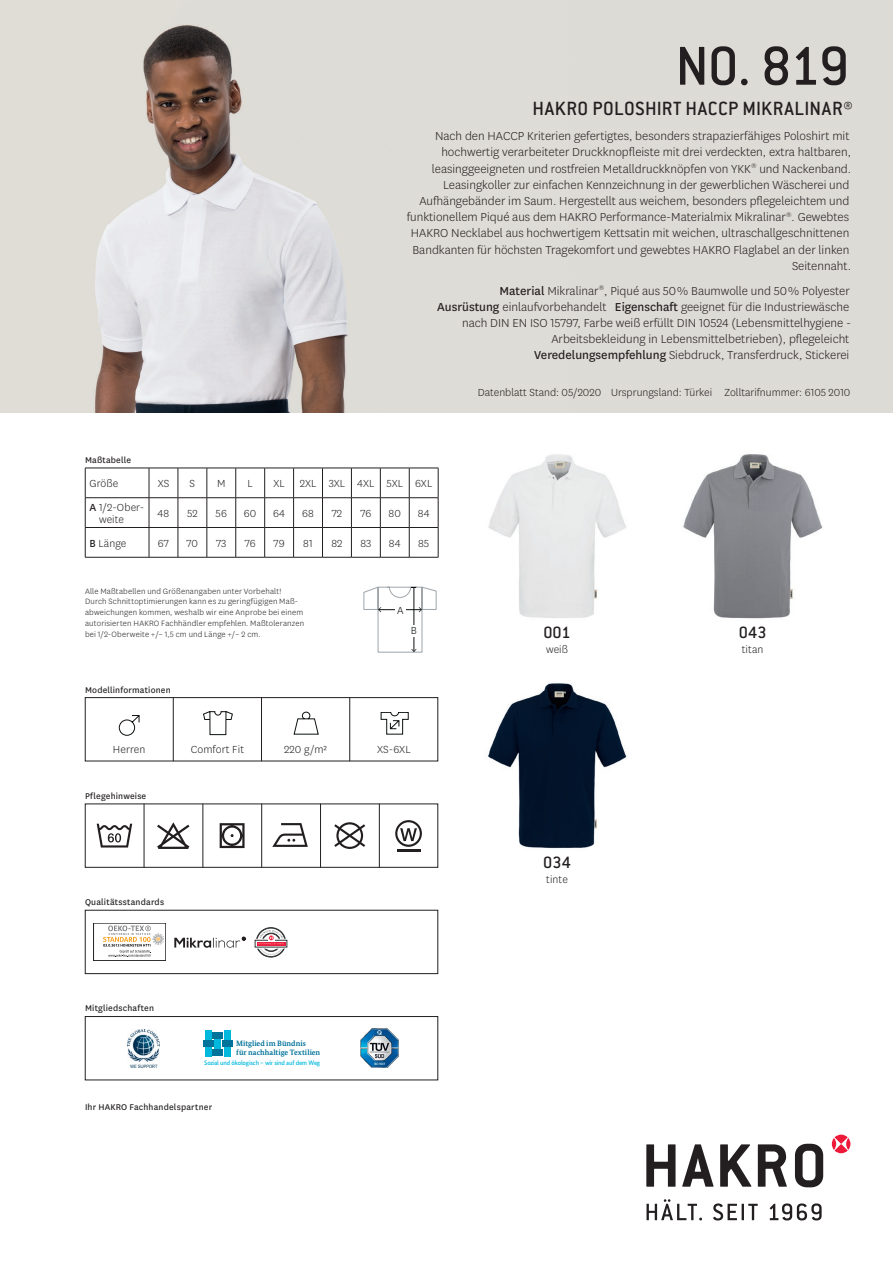
<style>
.page{position:relative;width:893px;height:1263px;background:#fff}
.page>*{position:absolute;margin:0;border:0;box-sizing:border-box;transform-origin:0 0}
.t1{font:500 60px "Conduit ITC Pro";color:#231f20}
.t2{font:500 21px "Conduit ITC Pro";letter-spacing:.025em;color:#231f20}
.t3{font:500 18px "Conduit ITC Pro";color:#231f20}
.t4{font:300 13.5px/16.2px "National";color:#231f20;text-align:right}
.t5{font:300 12px/12px "National";letter-spacing:.005em;color:#231f20}
.t6{font:300 12px "National";color:#0d1111}
.t7{font:9.75px "National";letter-spacing:.02em;color:#231f20}
.t8{font:300 9px/10.8px "National";letter-spacing:.02em;color:#231f20}
.t9{font:700 7.8px/8.7px "Bundes Serif";color:#00739a}
.t10{font:500 6.45px "Bundes Sans";letter-spacing:-.02em;color:#00b8de}
.s1{font-weight:400}
</style>
<div class="page">
<svg style="left:646px;top:1199px;width:56px;height:21px"></svg>
<svg style="left:713px;top:1203px;width:45px;height:17px"></svg>
<svg style="left:770px;top:1203px;width:52px;height:17px"></svg>
<svg style="left:646px;top:1144px;width:29px;height:43px"></svg>
<svg style="left:682px;top:1144px;width:31px;height:43px"></svg>
<svg style="left:720px;top:1144px;width:31px;height:43px"></svg>
<svg style="left:758px;top:1144px;width:29px;height:43px"></svg>
<svg style="left:795px;top:1144px;width:28px;height:43px"></svg>
<svg style="left:834px;top:1134px;width:14px;height:19px"></svg>
<svg style="left:846px;top:1138px;width:4px;height:12px"></svg>
<svg style="left:832px;top:1138px;width:4px;height:12px"></svg>
<div style="left:205px;top:1030px;width:6px;height:9px;background:#00b8de"></div>
<div style="left:224px;top:1030px;width:7px;height:9px;background:#00b8de"></div>
<div style="left:214px;top:1039px;width:7px;height:9px;background:#00b8de"></div>
<div style="left:203px;top:1040px;width:10px;height:7px;background:#00739a"></div>
<div style="left:222px;top:1040px;width:10px;height:7px;background:#00739a"></div>
<div style="left:212px;top:1032px;width:11px;height:6px;background:#00739a"></div>
<div style="left:212px;top:1049px;width:11px;height:7px;background:#00739a"></div>
<div style="left:205px;top:1048px;width:6px;height:9px;background:#00b8de"></div>
<div style="left:224px;top:1048px;width:7px;height:9px;background:#00b8de"></div>
<img style="left:128px;top:1029px;width:32px;height:38px">
<img style="left:360px;top:1029px;width:39px;height:38px">
<div style="left:85px;top:1016px;width:353px;height:64px;border:1px solid #231f20"></div>
<div style="left:85px;top:910px;width:353px;height:64px;border:1px solid #231f20"></div>
<div style="left:85px;top:697px;width:353px;height:64px;border:1px solid #231f20"></div>
<hr style="left:349px;top:697px;width:1px;height:64px;background:#231f20">
<hr style="left:261px;top:697px;width:1px;height:64px;background:#231f20">
<hr style="left:173px;top:697px;width:1px;height:64px;background:#231f20">
<svg style="left:294px;top:712px;width:25px;height:22px"></svg>
<svg style="left:381px;top:712px;width:28px;height:22px"></svg>
<svg style="left:119px;top:715px;width:21px;height:21px"></svg>
<svg style="left:203px;top:711px;width:30px;height:24px"></svg>
<svg style="left:97px;top:824px;width:35px;height:23px"></svg>
<svg style="left:157px;top:822px;width:32px;height:27px"></svg>
<svg style="left:220px;top:823px;width:25px;height:25px"></svg>
<svg style="left:272px;top:823px;width:36px;height:24px"></svg>
<svg style="left:334px;top:822px;width:31px;height:27px"></svg>
<svg style="left:395px;top:820px;width:27px;height:27px"></svg>
<hr style="left:397px;top:849px;width:23px;height:2px;background:#231f20">
<hr style="left:144px;top:804px;width:1px;height:63px;background:#231f20">
<hr style="left:203px;top:804px;width:1px;height:63px;background:#231f20">
<hr style="left:261px;top:804px;width:1px;height:63px;background:#231f20">
<hr style="left:320px;top:804px;width:1px;height:63px;background:#231f20">
<hr style="left:379px;top:804px;width:1px;height:63px;background:#231f20">
<svg style="left:174px;top:937px;width:71px;height:11px"></svg>
<div style="left:256px;top:927px;width:30px;height:30px;border:1px solid #323536;border-radius:50%"></div>
<div style="left:257px;top:928px;width:28px;height:29px;border:1px solid #323536;border-radius:50%"></div>
<svg style="left:254px;top:939px;width:34px;height:9px"></svg>
<div style="left:255px;top:940px;width:32px;height:7px;border:1px solid #323536"></div>
<hr style="left:257px;top:942px;width:29px;height:3px;background:#ed1d3c">
<svg style="left:258px;top:930px;width:26px;height:25px"></svg>
<svg style="left:364px;top:587px;width:72px;height:65px"></svg>
<div style="left:409px;top:625px;width:10px;height:11px;background:#fff"></div>
<div style="left:395px;top:604px;width:11px;height:12px;background:#fff"></div>
<img style="left:683px;top:454px;width:140px;height:165px">
<img style="left:488px;top:454px;width:138px;height:164px">
<img style="left:488px;top:683px;width:139px;height:166px">
<img style="left:0;top:0;width:893px;height:412px">
<svg style="left:103px;top:925px;width:61px;height:32px"></svg>
<hr style="left:85px;top:468px;width:64px;height:1px;background:#231f20">
<hr style="left:85px;top:497px;width:64px;height:1px;background:#231f20">
<hr style="left:85px;top:527px;width:64px;height:1px;background:#231f20">
<svg style="left:85px;top:468px;width:1px;height:89px"></svg>
<hr style="left:85px;top:557px;width:64px;height:1px;background:#231f20">
<svg style="left:149px;top:468px;width:290px;height:90px"></svg>
<p class="t7" style="left:85px;top:453px;width:48px">Maßtabelle</p>
<h1 class="t1" style="left:675px;top:32px;width:176px">NO. 819</h1>
<h2 class="t2" style="left:532px;top:97px;width:322px">HAKRO POLOSHIRT HACCP MIKRALINAR®</h2>
<p class="t4" style="left:407px;top:128px;width:446px">Nach den HACCP Kriterien gefertigtes, besonders strapazierfähiges Poloshirt mit hochwertig verarbeiteter Druckknopfleiste mit drei verdeckten, extra haltbaren, leasinggeeigneten und rostfreien Metalldruckknöpfen von YKK<sup>®</sup> und Nackenband.<br>Leasingkoller zur einfachen Kennzeichnung in der gewerblichen Wäscherei und Aufhängebänder im Saum. Hergestellt aus weichem, besonders pflegeleichtem und funktionellem Piqué aus dem HAKRO Performance-Materialmix Mikralinar<sup>®</sup>. Gewebtes HAKRO Necklabel aus hochwertigem Kettsatin mit weichen, ultraschallgeschnittenen Bandkanten für höchsten Tragekomfort und gewebtes HAKRO Flaglabel an der linken Seitennaht.</p>
<p class="t4" style="left:437px;top:282px;width:415px"><span class="s1">Material</span> Mikralinar<sup>®</sup>, Piqué aus 50 % Baumwolle und 50 % Polyester <span class="s1">Ausrüstung</span> einlaufvorbehandelt <span class="s1">Eigenschaft</span> geeignet für die Industriewäsche nach DIN EN ISO 15797, Farbe weiß erfüllt DIN 10524 (Lebensmittelhygiene - Arbeitsbekleidung in Lebensmittelbetrieben), pflegeleicht <span class="s1">Veredelungsempfehlung</span> Siebdruck, Transferdruck, Stickerei</p>
<p class="t5" style="left:478px;top:386px;width:374px">Datenblatt Stand: 05/2020 Ursprungsland: Türkei Zolltarifnummer: 6105 2010</p>
<p class="t5" style="left:89px;top:477px;width:30px">Größe</p>
<p class="t5" style="left:158px;top:477px;width:13px">XS</p>
<p class="t5" style="left:190px;top:477px;width:7px">S</p>
<p class="t5" style="left:217px;top:477px;width:10px">M</p>
<p class="t5" style="left:248px;top:477px;width:7px">L</p>
<p class="t5" style="left:273px;top:477px;width:160px">XL 2XL 3XL 4XL 5XL 6XL</p>
<p class="t5" style="left:99px;top:501px;width:47px;text-indent:-10px"><span class="s1">A</span> 1/2-Ober&shy;weite</p>
<p class="t5" style="left:158px;top:507px;width:13px">48</p>
<p class="t5" style="left:187px;top:507px;width:12px">52</p>
<p class="t5" style="left:216px;top:507px;width:13px">56</p>
<p class="t5" style="left:244px;top:507px;width:14px">60</p>
<p class="t5" style="left:273px;top:507px;width:13px">64</p>
<p class="t5" style="left:302px;top:507px;width:13px">68</p>
<p class="t5" style="left:332px;top:507px;width:12px">72</p>
<p class="t5" style="left:360px;top:507px;width:12px">76</p>
<p class="t5" style="left:389px;top:507px;width:14px">80</p>
<p class="t5" style="left:418px;top:507px;width:13px">84</p>
<p class="t5" style="left:89px;top:537px;width:38px"><span class="s1">B</span> Länge</p>
<p class="t5" style="left:158px;top:537px;width:13px">67</p>
<p class="t5" style="left:187px;top:537px;width:13px">70</p>
<p class="t5" style="left:216px;top:537px;width:12px">73</p>
<p class="t5" style="left:245px;top:537px;width:12px">76</p>
<p class="t5" style="left:273px;top:537px;width:13px">79</p>
<p class="t5" style="left:303px;top:537px;width:11px">81</p>
<p class="t5" style="left:331px;top:537px;width:13px">82</p>
<p class="t5" style="left:360px;top:537px;width:12px">83</p>
<p class="t5" style="left:389px;top:537px;width:13px">84</p>
<p class="t5" style="left:418px;top:537px;width:13px">85</p>
<p class="t8" style="left:85px;top:585px;width:221px">Alle Maßtabellen und Größenangaben unter Vorbehalt!<br>Durch Schnittoptimierungen kann es zu geringfügigen Maß&shy;abweichungen kommen, weshalb wir eine Anprobe bei einem autorisierten HAKRO Fachhändler empfehlen. Maßtoleranzen bei 1/2-Oberweite +/– 1,5 cm und Länge +/– 2 cm.</p>
<p class="t7" style="left:85px;top:683px;width:87px">Modellinformationen</p>
<p class="t6" style="left:397px;top:602px;width:8px">A</p>
<p class="t6" style="left:411px;top:623px;width:8px">B</p>
<p class="t5" style="left:113px;top:743px;width:34px">Herren</p>
<p class="t5" style="left:191px;top:743px;width:55px">Comfort Fit</p>
<p class="t7" style="left:85px;top:789px;width:63px">Pflegehinweise</p>
<p class="t7" style="left:85px;top:896px;width:81px">Qualitätsstandards</p>
<p class="t7" style="left:85px;top:1002px;width:70px">Mitgliedschaften</p>
<p class="t5" style="left:284px;top:743px;width:44px">220 g/m²</p>
<p class="t5" style="left:377px;top:743px;width:35px">XS-6XL</p>
<p class="t9" style="left:236px;top:1039px;width:86px">Mitglied im Bündnis<br>für nachhaltige Textilien</p>
<p class="t10" style="left:204px;top:1059px;width:118px">Sozial und ökologisch – wir sind auf dem Weg</p>
<p class="t7" style="left:85px;top:1101px;width:129px">Ihr HAKRO Fachhandelspartner</p>
<h3 class="t3" style="left:543px;top:622px;width:29px">001</h3>
<p class="t5" style="left:546px;top:643px;width:24px">weiß</p>
<h3 class="t3" style="left:543px;top:852px;width:29px">034</h3>
<p class="t5" style="left:546px;top:873px;width:23px">tinte</p>
<h3 class="t3" style="left:739px;top:622px;width:29px">043</h3>
<p class="t5" style="left:742px;top:643px;width:23px">titan</p>
</div>
